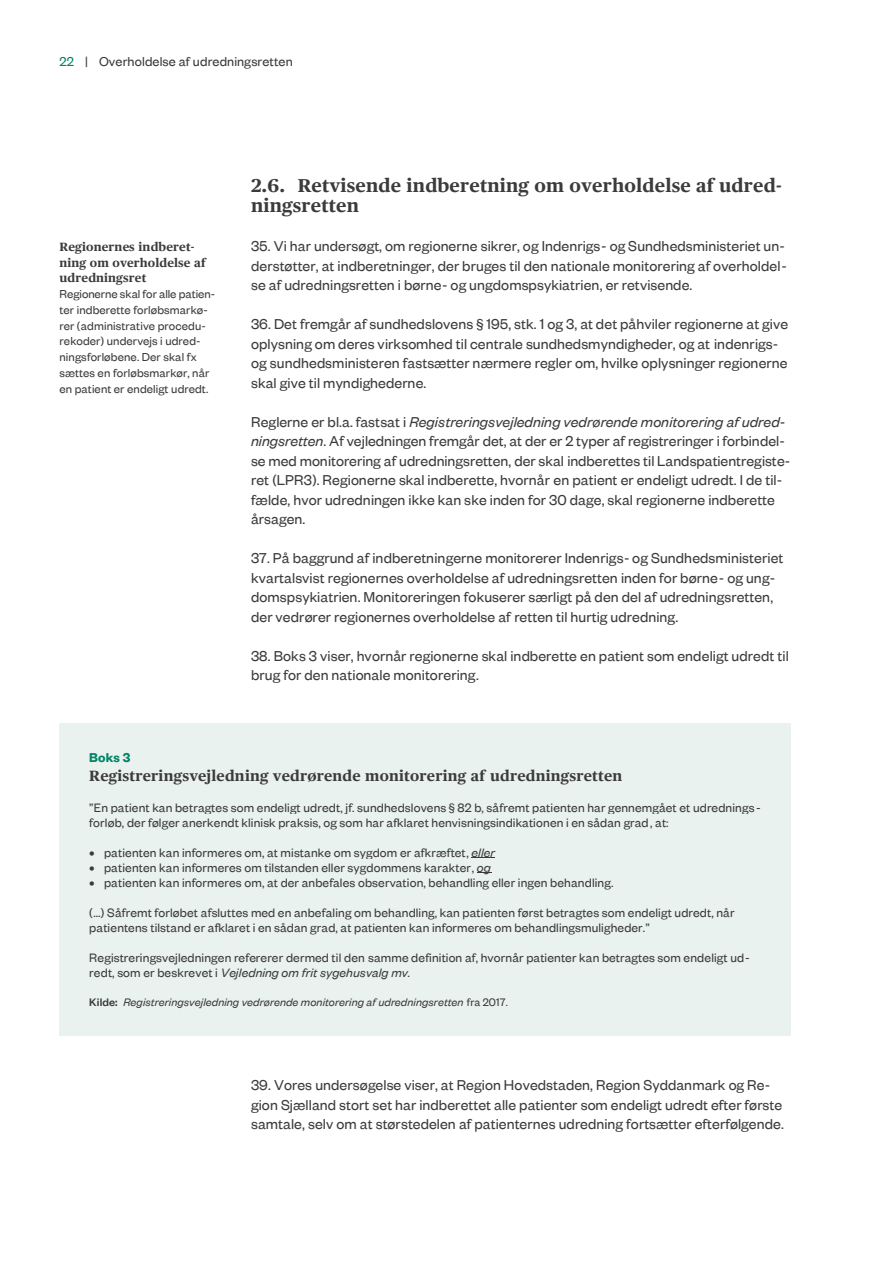
<style>
.page{position:relative;width:893px;height:1263px;background:#fff}
.page>*{position:absolute;margin:0;border:0;box-sizing:border-box;transform-origin:0 0}
.t1{font:700 18.75px/19.6px "Publico Text";letter-spacing:.01em;color:#3b3b3b}
.t2{font:15.9px/19.5px "Founders Grotesk";letter-spacing:.01em;color:#3b3b3b}
.t3{font:700 15px "Publico Text";letter-spacing:.01em;color:#3b3b3b}
.t4{font:14.25px "Founders Grotesk";letter-spacing:.01em;color:#3b3b3b}
.t5{font:600 14.25px "Founders Grotesk";color:#008567}
.t6{font:13.5px/15.1px "Founders Grotesk";letter-spacing:.015em;color:#3b3b3b}
.t7{font:12.75px/15.8px "Founders Grotesk";letter-spacing:.01em;color:#3b3b3b}
.t8{font:italic 12px "Founders Grotesk";letter-spacing:.01em;color:#3b3b3b}
.t9{font:700 12px/15.8px "Publico Text";letter-spacing:.01em;color:#3b3b3b}
.s1{color:#008567}
.s2{font-style:italic}
.s3{font-weight:500;font-style:normal}
.s4{font-style:normal}
</style>
<div class="page">
<div style="left:60px;top:723px;width:29px;height:26px;background:#eaf2f0"></div>
<div style="left:89px;top:723px;width:672px;height:26px;background:#eaf2f0"></div>
<div style="left:761px;top:723px;width:30px;height:26px;background:#eaf2f0"></div>
<div style="left:60px;top:749px;width:29px;height:260px;background:#eaf2f0"></div>
<div style="left:89px;top:749px;width:672px;height:16px;background:#eaf2f0"></div>
<div style="left:89px;top:765px;width:672px;height:20px;background:#eaf2f0"></div>
<div style="left:89px;top:785px;width:672px;height:15px;background:#eaf2f0"></div>
<div style="left:89px;top:800px;width:672px;height:15px;background:#eaf2f0"></div>
<div style="left:89px;top:815px;width:672px;height:15px;background:#eaf2f0"></div>
<div style="left:89px;top:830px;width:672px;height:15px;background:#eaf2f0"></div>
<div style="left:89px;top:845px;width:672px;height:15px;background:#eaf2f0"></div>
<div style="left:89px;top:860px;width:672px;height:15px;background:#eaf2f0"></div>
<div style="left:89px;top:875px;width:672px;height:15px;background:#eaf2f0"></div>
<div style="left:89px;top:890px;width:672px;height:15px;background:#eaf2f0"></div>
<div style="left:89px;top:905px;width:672px;height:15px;background:#eaf2f0"></div>
<div style="left:89px;top:920px;width:672px;height:15px;background:#eaf2f0"></div>
<div style="left:89px;top:935px;width:672px;height:15px;background:#eaf2f0"></div>
<div style="left:89px;top:950px;width:672px;height:15px;background:#eaf2f0"></div>
<div style="left:89px;top:965px;width:672px;height:15px;background:#eaf2f0"></div>
<div style="left:89px;top:980px;width:672px;height:15px;background:#eaf2f0"></div>
<div style="left:89px;top:995px;width:672px;height:14px;background:#eaf2f0"></div>
<div style="left:761px;top:749px;width:30px;height:260px;background:#eaf2f0"></div>
<div style="left:60px;top:1009px;width:29px;height:26px;background:#eaf2f0"></div>
<div style="left:89px;top:1009px;width:672px;height:26px;background:#eaf2f0"></div>
<div style="left:761px;top:1009px;width:30px;height:26px;background:#eaf2f0"></div>
<p class="t4" style="left:60px;top:53px;width:235px"><span class="s1">22</span> | Overholdelse af udredningsretten</p>
<p class="t9" style="left:59px;top:240px;width:148px">Regionernes indberet&shy;ning om overholdelse af udredningsret</p>
<p class="t7" style="left:59px;top:286px;width:157px">Regionerne skal for alle patien&shy;ter indberette forløbsmarkø&shy;rer (administrative procedu&shy;rekoder) undervejs i udred&shy;ningsforløbene. Der skal fx sættes en forløbsmarkør, når en patient er endeligt udredt.</p>
<h2 class="t1" style="left:251px;top:177px;width:532px">2.6. Retvisende indberetning om overholdelse af udred&shy;ningsretten</h2>
<p class="t2" style="left:251px;top:237px;width:537px;text-align:justify">35. Vi har undersøgt, om regionerne sikrer, og Indenrigs- og Sundhedsministeriet un&shy;derstøtter, at indberetninger, der bruges til den nationale monitorering af overholdel&shy;se af udredningsretten i børne- og ungdomspsykiatrien, er retvisende.</p>
<p class="t2" style="left:251px;top:315px;width:539px">36. Det fremgår af sundhedslovens § 195, stk. 1 og 3, at det påhviler regionerne at give oplysning om deres virksomhed til centrale sundhedsmyndigheder, og at indenrigs&shy;og sundhedsministeren fastsætter nærmere regler om, hvilke oplysninger regionerne skal give til myndighederne.</p>
<p class="t2" style="left:251px;top:412px;width:541px">Reglerne er bl.a. fastsat i <span class="s2">Registreringsvejledning vedrørende monitorering af udred&shy;ningsretten</span>. Af vejledningen fremgår det, at der er 2 typer af registreringer i forbindel&shy;se med monitorering af udredningsretten, der skal indberettes til Landspatientregiste&shy;ret (LPR3). Regionerne skal indberette, hvornår en patient er endeligt udredt. I de til&shy;fælde, hvor udredningen ikke kan ske inden for 30 dage, skal regionerne indberette årsagen.</p>
<p class="t2" style="left:251px;top:549px;width:534px">37. På baggrund af indberetningerne monitorerer Indenrigs- og Sundhedsministeriet kvartalsvist regionernes overholdelse af udredningsretten inden for børne- og ung&shy;domspsykiatrien. Monitoreringen fokuserer særligt på den del af udredningsretten, der vedrører regionernes overholdelse af retten til hurtig udredning.</p>
<p class="t2" style="left:251px;top:646px;width:539px">38. Boks 3 viser, hvornår regionerne skal indberette en patient som endeligt udredt til brug for den nationale monitorering.</p>
<p class="t5" style="left:89px;top:748px;width:43px">Boks 3</p>
<p class="t3" style="left:89px;top:769px;width:535px">Registreringsvejledning vedrørende monitorering af udredningsretten</p>
<p class="t6" style="left:89px;top:800px;width:673px">”En patient kan betragtes som endeligt udredt, jf. sundhedslovens § 82 b, såfremt patienten har gennemgået et udrednings&shy;forløb, der følger anerkendt klinisk praksis, og som har afklaret henvisningsindikationen i en sådan grad, at:</p>
<p class="t6" style="left:89px;top:845px;width:407px">• patienten kan informeres om, at mistanke om sygdom er afkræftet, <span class="s2">eller</span></p>
<p class="t6" style="left:89px;top:860px;width:403px">• patienten kan informeres om tilstanden eller sygdommens karakter, <span class="s2">og</span></p>
<p class="t6" style="left:89px;top:875px;width:526px">• patienten kan informeres om, at der anbefales observation, behandling eller ingen behandling.</p>
<p class="t6" style="left:89px;top:905px;width:647px">(…) Såfremt forløbet afsluttes med en anbefaling om behandling, kan patienten først betragtes som endeligt udredt, når patientens tilstand er afklaret i en sådan grad, at patienten kan informeres om behandlingsmuligheder.”</p>
<p class="t6" style="left:89px;top:950px;width:662px">Registreringsvejledningen refererer dermed til den samme definition af, hvornår patienter kan betragtes som endeligt ud&shy;redt, som er beskrevet i <span class="s2">Vejledning om frit sygehusvalg mv.</span></p>
<p class="t8" style="left:89px;top:994px;width:420px"><span class="s3">Kilde:</span> Registreringsvejledning vedrørende monitorering af udredningsretten <span class="s4">fra 2017.</span></p>
<p class="t2" style="left:251px;top:1076px;width:534px">39. Vores undersøgelse viser, at Region Hovedstaden, Region Syddanmark og Re&shy;gion Sjælland stort set har indberettet alle patienter som endeligt udredt efter første samtale, selv om at størstedelen af patienternes udredning fortsætter efterfølgende.</p>
</div>
